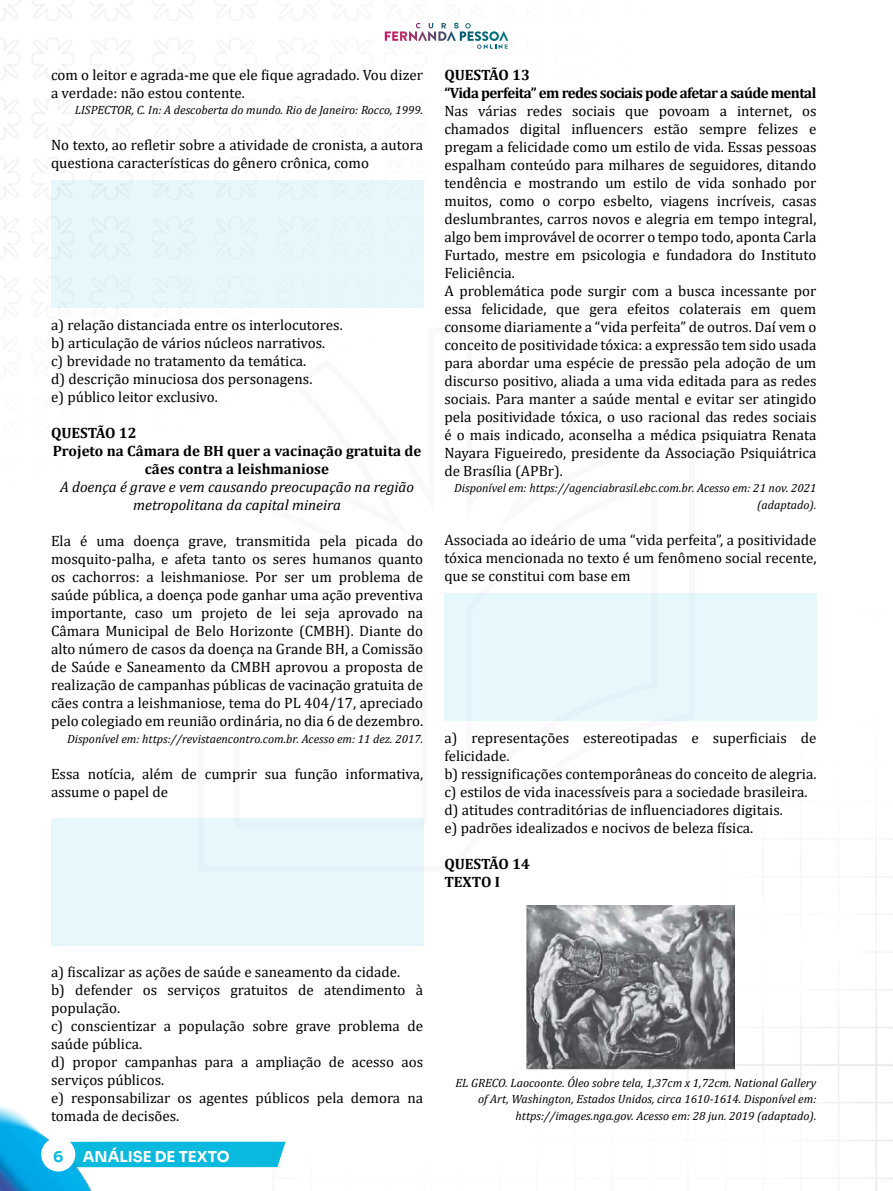
<style>
.page{position:relative;width:893px;height:1191px;background:#fff}
.page>*{position:absolute;margin:0;border:0;box-sizing:border-box;transform-origin:0 0}
.t1{font:15px/18px "Cambria";color:#000}
.t2{font:700 15px/18px "Cambria";color:#000}
.t3{font:italic 15px/18px "Cambria";color:#000;text-align:center}
.t4{font:700 15px/18px "Cambria";letter-spacing:-.04em;color:#000}
.t5{font:15px "Sora";color:#fff}
.t6{font:15px "Sora";color:#0ab9de}
.t7{font:italic 12px/16.5px "Cambria";color:#000;text-align:right}
</style>
<div class="page">
<img style="left:0;top:0;width:893px;height:1191px">
<svg style="left:195px;top:325px;width:505px;height:548px"></svg>
<svg style="left:409px;top:23px;width:99px;height:26px"></svg>
<div style="left:51px;top:180px;width:372px;height:127px;background:#e6f8fb"></div>
<div style="left:51px;top:818px;width:372px;height:128px;background:#e6f8fb"></div>
<img style="left:527px;top:905px;width:207px;height:164px">
<div style="left:444px;top:593px;width:372px;height:127px;background:#e6f8fb"></div>
<p class="t1" style="left:51px;top:66px;width:374px">com o leitor e agrada-me que ele fique agradado. Vou dizer a verdade: não estou contente.</p>
<p class="t7" style="left:75px;top:101px;width:350px">LISPECTOR, C. In: A descoberta do mundo. Rio de Janeiro: Rocco, 1999.</p>
<p class="t1" style="left:51px;top:136px;width:374px">No texto, ao refletir sobre a atividade de cronista, a autora questiona características do gênero crônica, como</p>
<p class="t1" style="left:51px;top:316px;width:293px">a) relação distanciada entre os interlocutores. b) articulação de vários núcleos narrativos.<br>c) brevidade no tratamento da temática.<br>d) descrição minuciosa dos personagens.<br>e) público leitor exclusivo.</p>
<p class="t2" style="left:51px;top:424px;width:87px">QUESTÃO 12</p>
<p class="t2" style="left:53px;top:442px;width:370px">Projeto na Câmara de BH quer a vacinação gratuita de</p>
<p class="t2" style="left:145px;top:460px;width:186px">cães contra a leishmaniose</p>
<p class="t3" style="left:60px;top:477px;width:355px">A doença é grave e vem causando preocupação na região metropolitana da capital mineira</p>
<p class="t1" style="left:51px;top:532px;width:374px;text-align:justify">Ela é uma doença grave, transmitida pela picada do mosquito-palha, e afeta tanto os seres humanos quanto os cachorros: a leishmaniose. Por ser um problema de saúde pública, a doença pode ganhar uma ação preventiva importante, caso um projeto de lei seja aprovado na Câmara Municipal de Belo Horizonte (CMBH). Diante do alto número de casos da doença na Grande BH, a Comissão de Saúde e Saneamento da CMBH aprovou a proposta de realização de campanhas públicas de vacinação gratuita de cães contra a leishmaniose, tema do PL 404/17, apreciado pelo colegiado em reunião ordinária, no dia 6 de dezembro.</p>
<p class="t7" style="left:67px;top:730px;width:358px">Disponível em: https://revistaencontro.com.br. Acesso em: 11 dez. 2017.</p>
<p class="t1" style="left:51px;top:765px;width:374px">Essa notícia, além de cumprir sua função informativa, assume o papel de</p>
<p class="t4" style="left:444px;top:65px;width:373px">QUESTÃO 13<br>“Vida perfeita” em redes sociais pode afetar a saúde mental</p>
<p class="t1" style="left:444px;top:102px;width:374px">Nas várias redes sociais que povoam a internet, os chamados digital influencers estão sempre felizes e pregam a felicidade como um estilo de vida. Essas pessoas espalham conteúdo para milhares de seguidores, ditando tendência e mostrando um estilo de vida sonhado por muitos, como o corpo esbelto, viagens incríveis, casas deslumbrantes, carros novos e alegria em tempo integral, algo bem improvável de ocorrer o tempo todo, aponta Carla Furtado, mestre em psicologia e fundadora do Instituto Feliciência.<br>A problemática pode surgir com a busca incessante por essa felicidade, que gera efeitos colaterais em quem consome diariamente a “vida perfeita” de outros. Daí vem o conceito de positividade tóxica: a expressão tem sido usada para abordar uma espécie de pressão pela adoção de um discurso positivo, aliada a uma vida editada para as redes sociais. Para manter a saúde mental e evitar ser atingido pela positividade tóxica, o uso racional das redes sociais é o mais indicado, aconselha a médica psiquiatra Renata Nayara Figueiredo, presidente da Associação Psiquiátrica de Brasília (APBr).</p>
<p class="t7" style="left:454px;top:479px;width:364px">Disponível em: https://agenciabrasil.ebc.com.br. Acesso em: 21 nov. 2021 (adaptado).</p>
<p class="t1" style="left:444px;top:531px;width:374px;text-align:justify">Associada ao ideário de uma “vida perfeita”, a positividade tóxica mencionada no texto é um fenômeno social recente, que se constitui com base em</p>
<p class="t1" style="left:444px;top:729px;width:374px">a) representações estereotipadas e superficiais de felicidade.<br>b) ressignificações contemporâneas do conceito de alegria. c) estilos de vida inacessíveis para a sociedade brasileira. d) atitudes contraditórias de influenciadores digitais.<br>e) padrões idealizados e nocivos de beleza física.</p>
<p class="t2" style="left:444px;top:854px;width:87px">QUESTÃO 14<br>TEXTO I</p>
<p class="t1" style="left:51px;top:963px;width:374px">a) fiscalizar as ações de saúde e saneamento da cidade.<br>b) defender os serviços gratuitos de atendimento à população.<br>c) conscientizar a população sobre grave problema de saúde pública.<br>d) propor campanhas para a ampliação de acesso aos serviços públicos.<br>e) responsabilizar os agentes públicos pela demora na tomada de decisões.</p>
<p class="t6" style="left:53px;top:1143px;width:12px">6</p>
<p class="t5" style="left:83px;top:1143px;width:148px">ANÁLISE DE TEXTO</p>
<p class="t7" style="left:455px;top:1073px;width:362px">EL GRECO. Laocoonte. Óleo sobre tela, 1,37cm x 1,72cm. National Gallery of Art, Washington, Estados Unidos, circa 1610-1614. Disponível em: https://images.nga.gov. Acesso em: 28 jun. 2019 (adaptado).</p>
</div>
